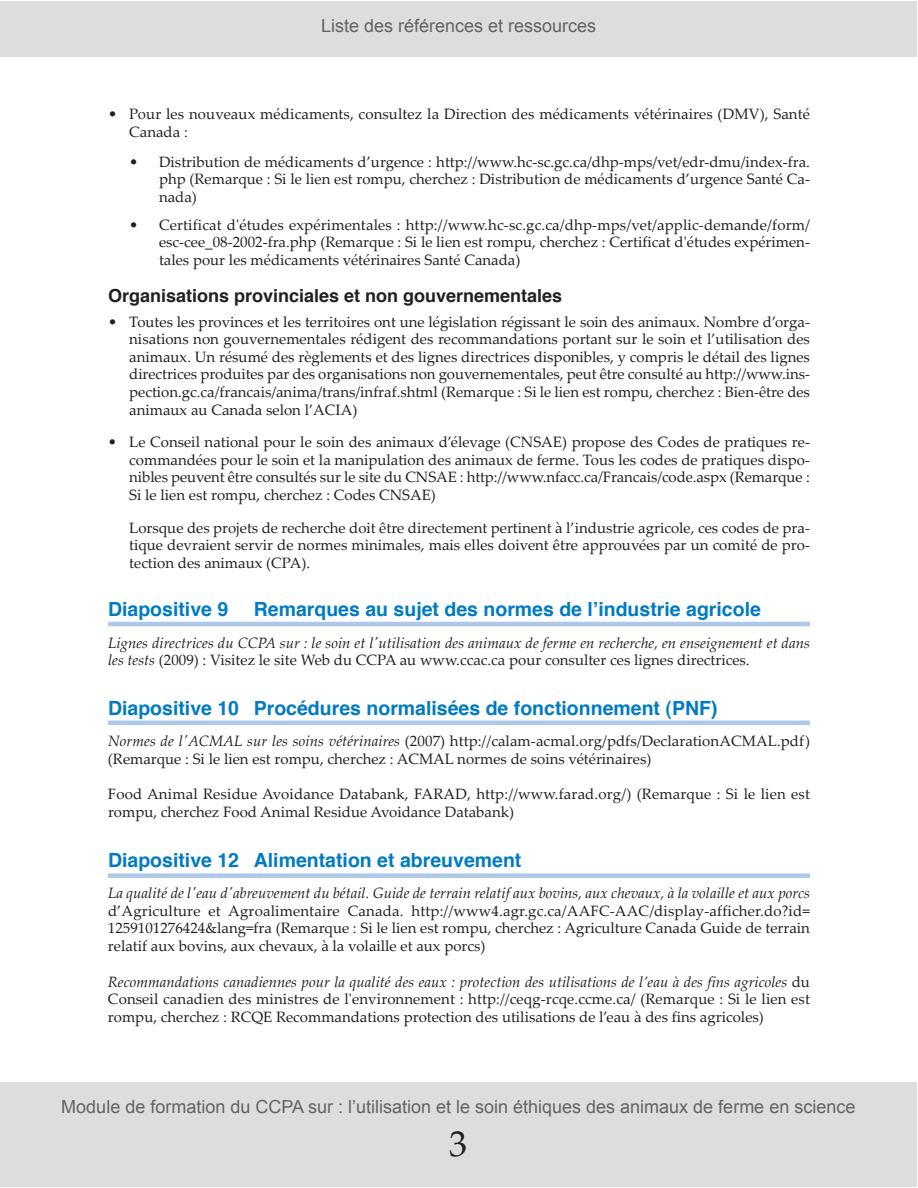
<style>
.page{position:relative;width:918px;height:1188px;background:#fff}
.page>*{position:absolute;margin:0;border:0;box-sizing:border-box;transform-origin:0 0}
.t1{font:36px "Palatino LT Pro";color:#231f20}
.t2{font:700 19.5px "Helvetica";color:#007bc3}
.t3{font:18px "Arial";color:#636366}
.t4{font:700 18px "Helvetica";color:#231f20}
.t5{font:15px/17.5px "Palatino Linotype";color:#231f20;text-align:justify}
.t6{font:italic 15px/17.5px "Palatino Linotype";color:#231f20}
.s1{font-style:normal}
.s2{font-style:italic}
</style>
<div class="page">
<div style="left:0;top:1082px;width:917px;height:105px;background:#dcdddf"></div>
<div style="left:0;top:1px;width:917px;height:55px;background:#dcdddf"></div>
<hr style="left:108px;top:622px;width:702px;height:4px;background:#adc8e8">
<hr style="left:108px;top:721px;width:702px;height:4px;background:#adc8e8">
<div style="left:108px;top:873px;width:702px;height:5px;background:#adc8e8"></div>
<p class="t3" style="left:321px;top:16px;width:277px">Liste des références et ressources</p>
<p class="t5" style="left:129px;top:107px;width:682px;text-indent:-21px">• Pour les nouveaux médicaments, consultez la Direction des médicaments vétérinaires (DMV), Santé<br>Canada :</p>
<p class="t5" style="left:159px;top:155px;width:652px;text-indent:-30px">• Distribution de médicaments d’urgence : http://www.hc-sc.gc.ca/dhp-mps/vet/edr-dmu/index-fra. php (Remarque : Si le lien est rompu, cherchez : Distribution de médicaments d’urgence Santé Ca&shy;nada)</p>
<p class="t5" style="left:159px;top:218px;width:652px;text-indent:-30px">• Certificat d'études expérimentales : http://www.hc-sc.gc.ca/dhp-mps/vet/applic-demande/form/ esc-cee_08-2002-fra.php (Remarque : Si le lien est rompu, cherchez : Certificat d'études expérimen&shy;tales pour les médicaments vétérinaires Santé Canada)</p>
<p class="t4" style="left:108px;top:288px;width:456px">Organisations provinciales et non gouvernementales</p>
<p class="t5" style="left:129px;top:315px;width:682px;text-indent:-21px">• Toutes les provinces et les territoires ont une législation régissant le soin des animaux. Nombre d’orga&shy;nisations non gouvernementales rédigent des recommandations portant sur le soin et l’utilisation des animaux. Un résumé des règlements et des lignes directrices disponibles, y compris le détail des lignes directrices produites par des organisations non gouvernementales, peut être consulté au http://www.ins&shy;pection.gc.ca/francais/anima/trans/infraf.shtml (Remarque : Si le lien est rompu, cherchez : Bien-être des animaux au Canada selon l’ACIA)</p>
<p class="t5" style="left:129px;top:435px;width:682px;text-indent:-21px">• Le Conseil national pour le soin des animaux d’élevage (CNSAE) propose des Codes de pratiques re&shy;commandées pour le soin et la manipulation des animaux de ferme. Tous les codes de pratiques dispo&shy;nibles peuvent être consultés sur le site du CNSAE : http://www.nfacc.ca/Francais/code.aspx (Remarque :<br>Si le lien est rompu, cherchez : Codes CNSAE)</p>
<p class="t5" style="left:129px;top:521px;width:682px">Lorsque des projets de recherche doit être directement pertinent à l’industrie agricole, ces codes de pra&shy;tique devraient servir de normes minimales, mais elles doivent être approuvées par un comité de pro&shy;tection des animaux (CPA).</p>
<h2 class="t2" style="left:108px;top:601px;width:122px">Diapositive 9</h2>
<h2 class="t2" style="left:254px;top:601px;width:509px">Remarques au sujet des normes de l’industrie agricole</h2>
<p class="t6" style="left:108px;top:635px;width:703px">Lignes directrices du CCPA sur : le soin et l'utilisation des animaux de ferme en recherche, en enseignement et dans les tests <span class="s1">(2009) : Visitez le site Web du CCPA au www.ccac.ca pour consulter ces lignes directrices.</span></p>
<h2 class="t2" style="left:108px;top:700px;width:611px">Diapositive 10 Procédures normalisées de fonctionnement (PNF)</h2>
<p class="t5" style="left:108px;top:734px;width:703px"><span class="s2">Normes de l'ACMAL sur les soins vétérinaires</span> (2007) http://calam-acmal.org/pdfs/DeclarationACMAL.pdf) (Remarque : Si le lien est rompu, cherchez : ACMAL normes de soins vétérinaires)</p>
<p class="t5" style="left:108px;top:787px;width:703px">Food Animal Residue Avoidance Databank, FARAD, http://www.farad.org/) (Remarque : Si le lien est rompu, cherchez Food Animal Residue Avoidance Databank)</p>
<h2 class="t2" style="left:108px;top:852px;width:415px">Diapositive 12 Alimentation et abreuvement</h2>
<p class="t6" style="left:108px;top:886px;width:704px">La qualité de l'eau d'abreuvement du bétail. Guide de terrain relatif aux bovins, aux chevaux, à la volaille et aux porcs</p>
<p class="t5" style="left:108px;top:904px;width:704px">d’Agriculture et Agroalimentaire Canada. http://www4.agr.gc.ca/AAFC-AAC/display-afficher.do?id= 1259101276424&amp;lang=fra (Remarque : Si le lien est rompu, cherchez : Agriculture Canada Guide de terrain relatif aux bovins, aux chevaux, à la volaille et aux porcs)</p>
<p class="t5" style="left:108px;top:974px;width:704px"><span class="s2">Recommandations canadiennes pour la qualité des eaux : protection des utilisations de l’eau à des fins agricoles</span> du Conseil canadien des ministres de l'environnement : http://ceqg-rcqe.ccme.ca/ (Remarque : Si le lien est rompu, cherchez : RCQE Recommandations protection des utilisations de l’eau à des fins agricoles)</p>
<p class="t3" style="left:61px;top:1097px;width:796px">Module de formation du CCPA sur : l’utilisation et le soin éthiques des animaux de ferme en science</p>
<h1 class="t1" style="left:449px;top:1130px;width:19px">3</h1>
</div>
